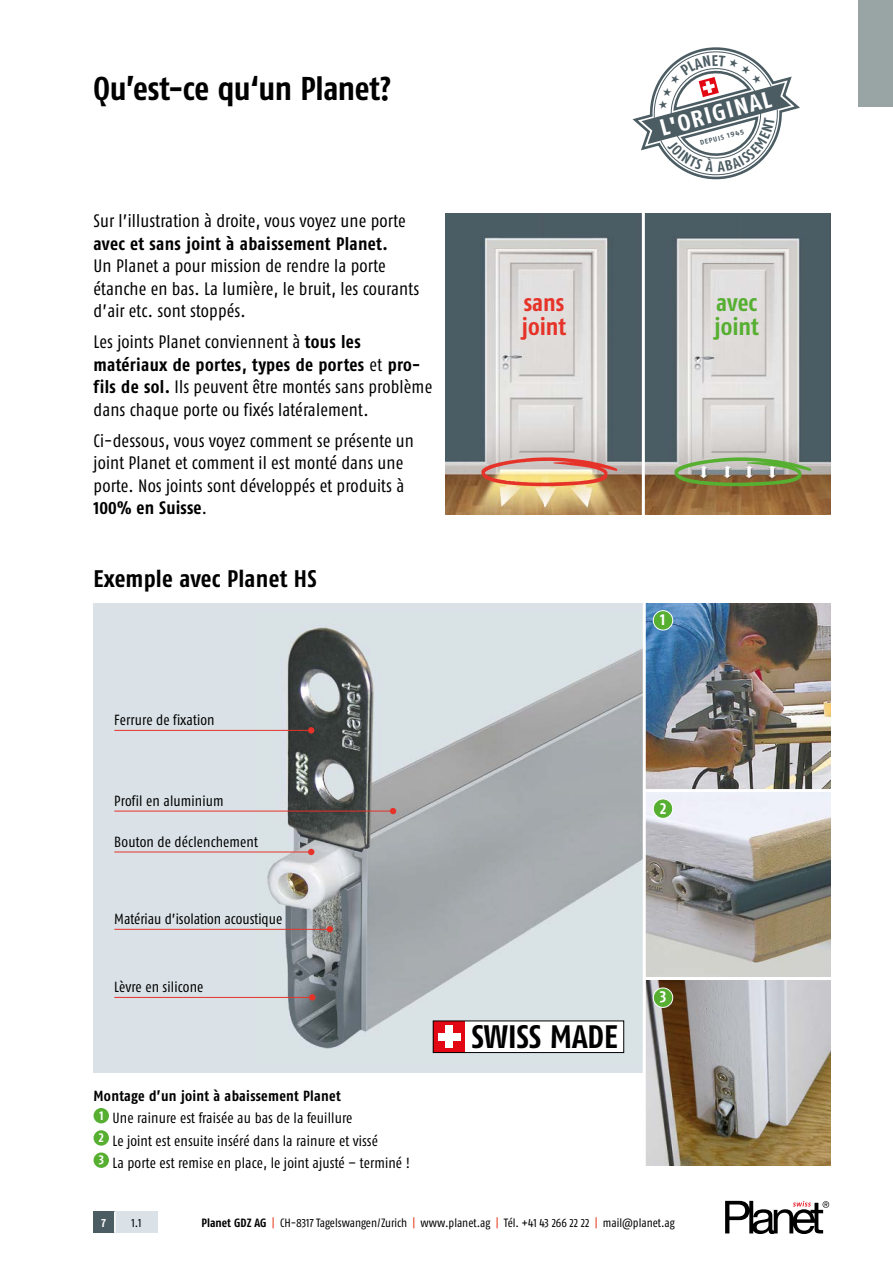
<style>
.page{position:relative;width:893px;height:1263px;background:#fff}
.page>*{position:absolute;margin:0;border:0;box-sizing:border-box;transform-origin:0 0}
.t1{font:33px "Fago Co Bold Lf";letter-spacing:-.01em;color:#000}
.t2{font:32.4px "Fago Co Bold Lf";color:#000}
.t3{font:24.15px/24.2px "Fago Co Bold Lf";color:#e63329}
.t4{font:24.15px/24.2px "Fago Co Bold Lf";color:#56af31}
.t5{font:24px "Fago Co Bold Lf";letter-spacing:.01em;color:#000}
.t6{font:23.4px "Fago Co Bold Lf";color:#fff;scale:1.09 1}
.t7{font:18px/22.5px "Fago Co Regular Lf";letter-spacing:.01em;color:#000}
.t8{font:18px "Fago Co Bold Lf";letter-spacing:.015em;color:#000}
.t9{font:16.2px "Fago Co Bold Lf";color:#fff}
.t10{font:14.7px/22.2px "Fago Co Regular Lf";letter-spacing:.005em;color:#000}
.t11{font:14.7px "Fago Co Bold Lf";letter-spacing:.02em;color:#000}
.t12{font:12px "Fago Co Regular Lf";color:#000}
.t13{font:12px "Fago Co Bold Lf";color:#fff}
.t14{font:6.9px "Fago No Bold Lf";color:#4b5c63}
.s1{font-family:"Fago Co Bold Lf"}
.s2{font-family:"Fago Co Regular Lf"}
.s3{font-size:7.2px}
.s4{color:#e63312}
</style>
<div class="page">
<svg style="left:725px;top:1201px;width:104px;height:33px"></svg>
<div style="left:94px;top:1211px;width:21px;height:22px;background:#4b5c63"></div>
<div style="left:115px;top:1211px;width:42px;height:22px;background:#dae2e7"></div>
<hr style="left:114px;top:1211px;width:2px;height:22px;background:#fff">
<div style="left:859px;top:0;width:34px;height:106px;background:#99a5a5"></div>
<div style="left:94px;top:604px;width:735px;height:469px;background:#dae2e7"></div>
<img style="left:255px;top:627px;width:388px;height:427px">
<hr style="left:114px;top:730px;width:195px;height:1px;background:#e63329">
<hr style="left:114px;top:852px;width:195px;height:1px;background:#e63329">
<hr style="left:114px;top:929px;width:214px;height:1px;background:#e63329">
<hr style="left:114px;top:997px;width:198px;height:1px;background:#e63329">
<hr style="left:114px;top:811px;width:280px;height:1px;background:#e63329">
<svg style="left:308px;top:727px;width:6px;height:6px"></svg>
<svg style="left:308px;top:849px;width:6px;height:6px"></svg>
<svg style="left:327px;top:926px;width:6px;height:6px"></svg>
<svg style="left:309px;top:994px;width:6px;height:6px"></svg>
<svg style="left:390px;top:808px;width:6px;height:6px"></svg>
<img style="left:646px;top:604px;width:184px;height:185px">
<svg style="left:646px;top:792px;width:184px;height:185px;background:#adaba6"></svg>
<svg style="left:646px;top:980px;width:184px;height:185px;background:#a79e90"></svg>
<hr style="left:643px;top:593px;width:3px;height:579px;background:#fff">
<hr style="left:645px;top:789px;width:214px;height:3px;background:#fff">
<hr style="left:645px;top:977px;width:214px;height:3px;background:#fff">
<div style="left:653px;top:988px;width:20px;height:19px;background:#56af31;border-radius:50%"></div>
<div style="left:653px;top:988px;width:20px;height:19px;border:1px solid #fff;border-radius:50%"></div>
<div style="left:653px;top:799px;width:20px;height:19px;background:#56af31;border-radius:50%"></div>
<div style="left:653px;top:799px;width:20px;height:19px;border:1px solid #fff;border-radius:50%"></div>
<div style="left:653px;top:611px;width:20px;height:19px;background:#56af31;border-radius:50%"></div>
<div style="left:653px;top:610px;width:20px;height:20px;border:1px solid #fff;border-radius:50%"></div>
<div style="left:94px;top:1108px;width:15px;height:15px;background:#56af31;border-radius:50%"></div>
<div style="left:94px;top:1130px;width:15px;height:16px;background:#56af31;border-radius:50%"></div>
<div style="left:94px;top:1152px;width:15px;height:16px;background:#56af31;border-radius:50%"></div>
<img style="left:445px;top:213px;width:197px;height:301px">
<svg style="left:645px;top:213px;width:185px;height:301px;background:#9e9f9c"></svg>
<img style="left:673px;top:457px;width:139px;height:32px">
<img style="left:480px;top:457px;width:139px;height:32px">
<div style="left:433px;top:1021px;width:191px;height:31px;background:#fff"></div>
<div style="left:433px;top:1021px;width:32px;height:31px;background:#e30613"></div>
<div style="left:433px;top:1020px;width:191px;height:33px;border:1px solid #000"></div>
<div style="left:437px;top:1033px;width:23px;height:8px;background:#fff"></div>
<div style="left:445px;top:1025px;width:8px;height:23px;background:#fff"></div>
<svg style="left:632px;top:47px;width:168px;height:133px"></svg>
<h1 class="t1" style="left:94px;top:69px;width:299px">Qu’est-ce qu‘un Planet?</h1>
<p class="t7" style="left:94px;top:209px;width:314px">Sur l’illustration à droite, vous voyez une porte</p>
<p class="t8" style="left:94px;top:233px;width:296px">avec et sans joint à abaissement Planet.</p>
<p class="t7" style="left:94px;top:254px;width:327px">Un Planet a pour mission de rendre la porte étanche en bas. La lumière, le bruit, les courants d’air etc. sont stoppés.</p>
<p class="t7" style="left:94px;top:330px;width:269px">Les joints Planet conviennent à <span class="s1">tous les</span></p>
<p class="t8" style="left:94px;top:354px;width:328px">matériaux de portes, types de portes <span class="s2">et</span> pro-</p>
<p class="t7" style="left:94px;top:375px;width:340px"><span class="s1">fils de sol.</span> Ils peuvent être montés sans problème dans chaque porte ou fixés latéralement.</p>
<p class="t7" style="left:94px;top:429px;width:322px">Ci-dessous, vous voyez comment se présente un joint Planet et comment il est monté dans une porte. Nos joints sont développés et produits à</p>
<p class="t8" style="left:94px;top:497px;width:115px">100% en Suisse<span class="s2">.</span></p>
<h3 class="t5" style="left:94px;top:565px;width:225px">Exemple avec Planet HS</h3>
<p class="t10" style="left:114px;top:709px;width:102px">Ferrure de fixation</p>
<p class="t10" style="left:114px;top:790px;width:111px">Profil en aluminium</p>
<p class="t10" style="left:114px;top:831px;width:145px">Bouton de déclenchement</p>
<p class="t10" style="left:114px;top:908px;width:169px">Matériau d’isolation acoustique</p>
<p class="t10" style="left:114px;top:976px;width:91px">Lèvre en silicone</p>
<p class="t11" style="left:94px;top:1087px;width:249px">Montage d’un joint à abaissement Planet</p>
<p class="t10" style="left:99px;top:1107px;width:313px"><sup>1</sup> Une rainure est fraisée au bas de la feuillure<br><sup>2</sup> Le joint est ensuite inséré dans la rainure et vissé<br><sup>3</sup> La porte est remise en place, le joint ajusté – terminé !</p>
<p class="t6" style="left:657px;top:115px;width:106px;rotate:-15deg">L'ORIGINAL</p>
<p class="t14" style="left:699px;top:139px;width:47px;rotate:-15deg">DEPUIS <span class="s3">1945</span></p>
<h3 class="t3" style="left:522px;top:290px;width:46px">sans joint</h3>
<h3 class="t4" style="left:714px;top:290px;width:46px">avec joint</h3>
<p class="t9" style="left:660px;top:610px;width:7px">1</p>
<p class="t9" style="left:660px;top:799px;width:8px">2</p>
<h2 class="t2" style="left:471px;top:1018px;width:148px">SWISS MADE</h2>
<p class="t9" style="left:660px;top:987px;width:8px">3</p>
<p class="t13" style="left:102px;top:1216px;width:6px">7</p>
<p class="t12" style="left:132px;top:1216px;width:11px">1.1</p>
<p class="t12" style="left:202px;top:1216px;width:475px"><span class="s1">Planet GDZ AG</span> <span class="s4">|</span> CH-8317 Tagelswangen / Zurich <span class="s4">|</span> www.planet.ag <span class="s4">|</span> Tél. +41 43 266 22 22 <span class="s4">|</span> mail@planet.ag</p>
</div>
